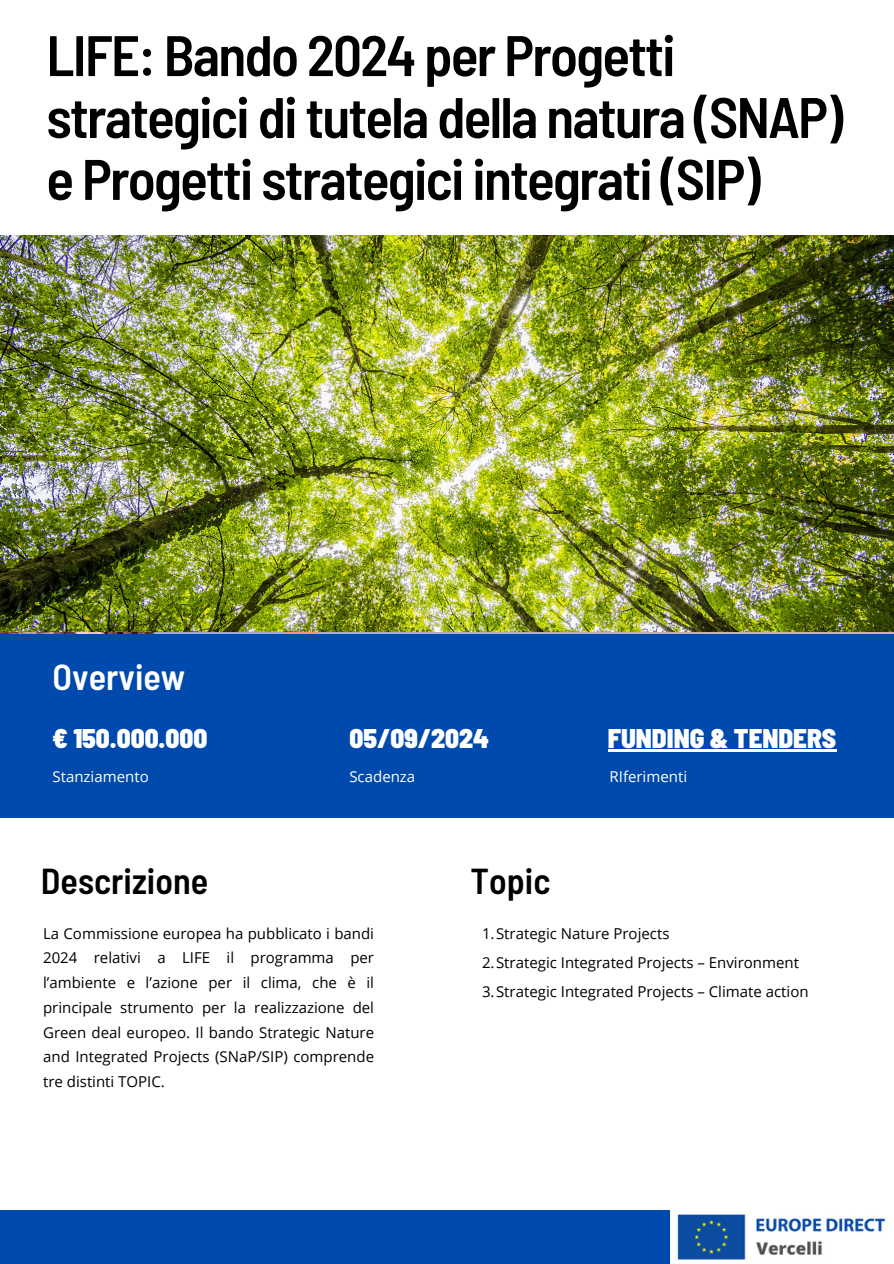
<style>
.page{position:relative;width:894px;height:1264px;background:#fff}
.page>*{position:absolute;margin:0;border:0;box-sizing:border-box;transform-origin:0 0}
.t1{font:600 semi-condensed 57px/61.8px "Barlow";letter-spacing:-.03em;color:#000}
.t2{font:600 semi-condensed 36px "Barlow";color:#000}
.t3{font:600 semi-condensed 36px "Barlow";color:#fff}
.t4{font:900 semi-condensed 27px "Barlow";color:#fff}
.t5{font:15px/24.8px "Open Sans";color:#000;text-align:justify}
.t6{font:15px "Open Sans";color:#fff}
</style>
<div class="page">
<div style="left:0;top:506px;width:893px;height:312px;background:#004aad"></div>
<div style="left:0;top:1210px;width:893px;height:53px;background:#004aad"></div>
<img style="left:670px;top:1210px;width:223px;height:53px">
<img style="left:0;top:236px;width:893px;height:396px">
<hr style="left:607px;top:749px;width:229px;height:3px;background:#fff">
<p class="t1" style="left:46px;top:22px;width:798px">LIFE: Bando 2024 per Progetti strategici di tutela della natura (SNAP) e Progetti strategici integrati (SIP)</p>
<p class="t3" style="left:52px;top:654px;width:134px">Overview</p>
<p class="t4" style="left:52px;top:720px;width:156px">€ 150.000.000</p>
<p class="t4" style="left:349px;top:720px;width:141px">05/09/2024</p>
<p class="t6" style="left:52px;top:765px;width:98px">Stanziamento</p>
<p class="t6" style="left:349px;top:765px;width:67px">Scadenza</p>
<p class="t4" style="left:607px;top:720px;width:230px">FUNDING &amp; TENDERS</p>
<p class="t6" style="left:609px;top:765px;width:79px">RIferimenti</p>
<p class="t2" style="left:41px;top:857px;width:169px">Descrizione</p>
<p class="t5" style="left:43px;top:920px;width:332px">La Commissione europea ha pubblicato i bandi 2024 relativi a LIFE il programma per l’ambiente e l’azione per il clima, che è il principale strumento per la realizzazione del Green deal europeo. Il bando Strategic Nature and Integrated Projects (SNaP/SIP) comprende tre distinti TOPIC.</p>
<p class="t2" style="left:470px;top:857px;width:81px">Topic</p>
<p class="t5" style="left:482px;top:920px;width:189px">1.Strategic Nature Projects</p>
<p class="t5" style="left:482px;top:949px;width:318px">2.Strategic Integrated Projects – Environment</p>
<p class="t5" style="left:482px;top:978px;width:328px">3.Strategic Integrated Projects – Climate action</p>
</div>
